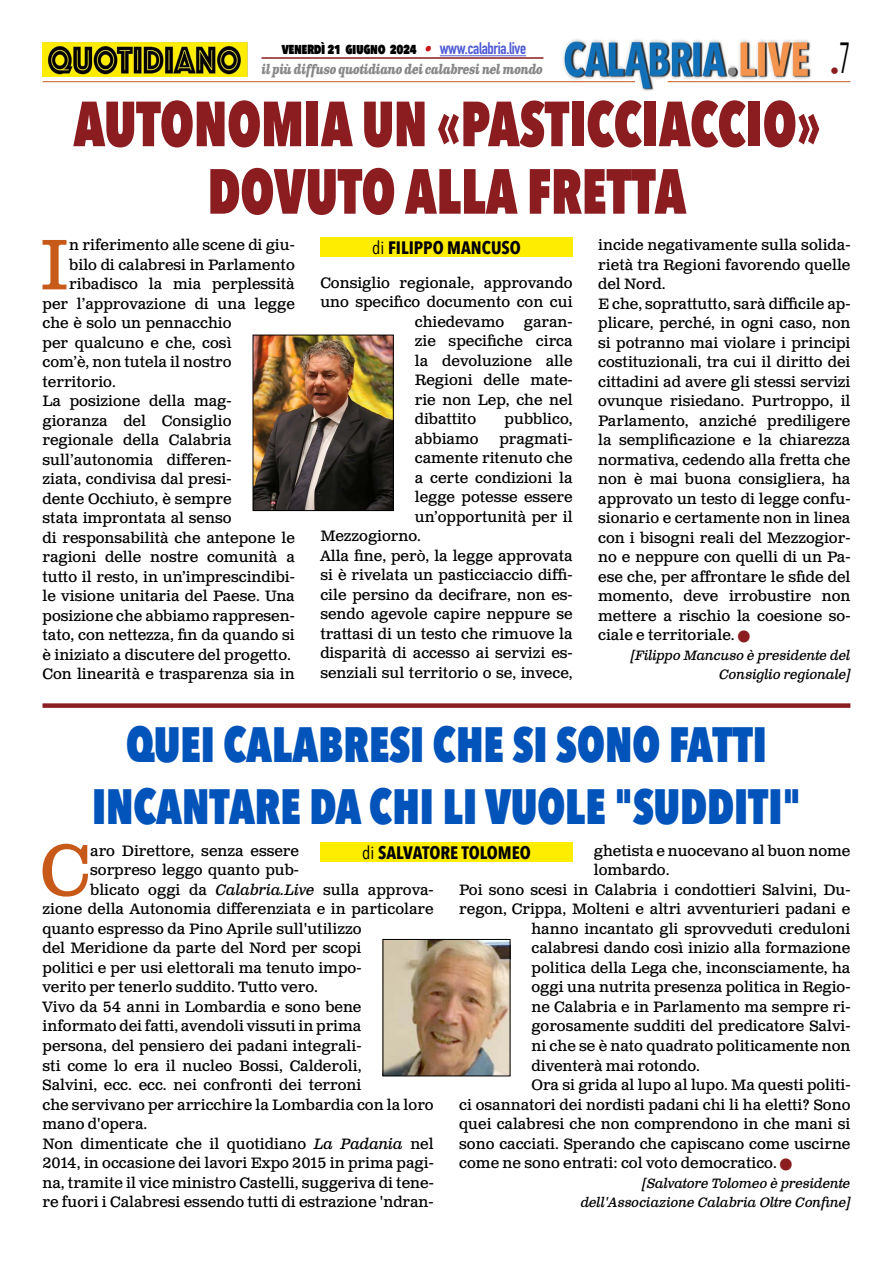
<style>
.page{position:relative;width:893px;height:1263px;background:#fff}
.page>*{position:absolute;margin:0;border:0;box-sizing:border-box;transform-origin:0 0}
.t1{font:71.25px "Clarendon Text Pro";color:#c85a19}
.t2{font:800 63px/67.5px "Avenir Next Condensed";color:#8b1c1f;text-align:center;scale:.84 1}
.t3{font:800 49.5px/61.5px "Avenir Next Condensed";color:#0253ba;text-align:center;scale:.88 1}
.t4{font:700 18px "Avenir Next Condensed";color:#000}
.t5{font:18px "Avenir Next Condensed";color:#8b1c1f}
.t6{font:15px/19.5px "Clarendon Text Pro";color:#000;text-align:justify}
.t7{font:800 15px "Avenir Next Condensed";letter-spacing:-.03em;color:#000;scale:.9 1}
.t8{font:italic 13.5px/19.5px "Clarendon Text Pro";letter-spacing:-.02em;color:#000;text-align:right}
.t9{font:italic 700 13.5px "Clarendon Text Pro";letter-spacing:-.05em;color:#878787;scale:.79 1}
.s1{font-family:"Clarendon Text Pro";font-weight:700;font-style:italic;color:#ca181a}
.s2{font-family:"DIN Condensed";font-weight:700;font-size:16.5px;color:#4f5cd6}
.s3{font-weight:400}
.s4{color:#8b1c1f}
.s5{font-style:italic}
</style>
<div class="page">
<img style="left:563px;top:39px;width:248px;height:51px">
<hr style="left:43px;top:81px;width:592px;height:1px;background:#c85a19">
<hr style="left:668px;top:81px;width:182px;height:1px;background:#c85a19">
<hr style="left:440px;top:55px;width:86px;height:1px;background:#4f5cd6">
<hr style="left:261px;top:57px;width:282px;height:2px;background:#8b1c1f">
<img style="left:43px;top:42px;width:204px;height:35px">
<div style="left:320px;top:238px;width:253px;height:19px;background:#ffed00"></div>
<img style="left:255px;top:337px;width:136px;height:172px">
<div style="left:253px;top:335px;width:140px;height:176px;border:1px solid #000"></div>
<div style="left:43px;top:703px;width:807px;height:5px;background:#8b1c1f"></div>
<div style="left:320px;top:842px;width:253px;height:20px;background:#ffed00"></div>
<img style="left:385px;top:941px;width:123px;height:133px">
<div style="left:383px;top:939px;width:127px;height:137px;border:1px solid #000"></div>
<p class="t7" style="left:282px;top:39px;width:273px">venerdì 21 giugno 2024 <span class="s1">•</span> <span class="s2">www.calabria.live</span></p>
<p class="t9" style="left:261px;top:61px;width:358px">il più diffuso quotidiano dei calabresi nel mondo</p>
<h2 class="t2" style="left:74px;top:90px;width:891px">AUTONOMIA UN «PASTICCIACCIO»<br>DOVUTO ALLA FRETTA</h2>
<p class="t5" style="left:830px;top:55px;width:22px">•<sup>7</sup></p>
<h1 class="t1" style="left:40px;top:222px;width:31px">I</h1>
<p class="t6" style="left:69px;top:236px;width:227px">n riferimento alle scene di giu-</p>
<p class="t6" style="left:69px;top:256px;width:227px">bilo di calabresi in Parlamento</p>
<p class="t6" style="left:69px;top:275px;width:227px">ribadisco la mia perplessità</p>
<p class="t6" style="left:43px;top:295px;width:254px">per l’approvazione di una legge</p>
<p class="t6" style="left:43px;top:314px;width:191px">che è solo un pennacchio</p>
<p class="t6" style="left:43px;top:334px;width:191px">per qualcuno e che, così</p>
<p class="t6" style="left:43px;top:353px;width:191px">com’è, non tutela il nostro</p>
<p class="t6" style="left:43px;top:373px;width:75px">territorio.</p>
<p class="t6" style="left:43px;top:392px;width:191px">La posizione della mag-</p>
<p class="t6" style="left:43px;top:412px;width:191px">gioranza del Consiglio</p>
<p class="t6" style="left:43px;top:431px;width:191px">regionale della Calabria</p>
<p class="t6" style="left:43px;top:451px;width:191px">sull’autonomia differen-</p>
<p class="t6" style="left:43px;top:470px;width:191px">ziata, condivisa dal presi-</p>
<p class="t6" style="left:43px;top:490px;width:191px">dente Occhiuto, è sempre</p>
<p class="t6" style="left:43px;top:509px;width:191px">stata improntata al senso</p>
<p class="t6" style="left:43px;top:529px;width:254px">di responsabilità che antepone le</p>
<p class="t6" style="left:43px;top:548px;width:254px">ragioni delle nostre comunità a</p>
<p class="t6" style="left:43px;top:568px;width:254px">tutto il resto, in un’imprescindibi-</p>
<p class="t6" style="left:43px;top:587px;width:254px">le visione unitaria del Paese. Una</p>
<p class="t6" style="left:43px;top:607px;width:254px">posizione che abbiamo rappresen-</p>
<p class="t6" style="left:43px;top:626px;width:254px">tato, con nettezza, fin da quando si</p>
<p class="t6" style="left:43px;top:646px;width:250px">è iniziato a discutere del progetto.</p>
<p class="t6" style="left:43px;top:665px;width:254px">Con linearità e trasparenza sia in</p>
<p class="t4" style="left:372px;top:237px;width:150px"><span class="s3">di</span> FILIPPO MANCUSO</p>
<p class="t6" style="left:320px;top:274px;width:254px">Consiglio regionale, approvando</p>
<p class="t6" style="left:320px;top:293px;width:254px">uno specifico documento con cui</p>
<p class="t6" style="left:415px;top:313px;width:91px">chiedevamo</p>
<p class="t6" style="left:415px;top:313px;width:159px;text-indent:109px">garan&shy;zie specifiche circa la devoluzione alle Regioni delle mate&shy;rie non Lep, che nel dibattito</p>
<p class="t6" style="left:505px;top:410px;width:70px">pubblico,</p>
<p class="t6" style="left:415px;top:430px;width:65px">abbiamo</p>
<p class="t6" style="left:499px;top:430px;width:75px">pragmati-</p>
<p class="t6" style="left:415px;top:449px;width:159px">camente ritenuto che</p>
<p class="t6" style="left:415px;top:469px;width:159px">a certe condizioni la</p>
<p class="t6" style="left:415px;top:488px;width:159px">legge potesse essere</p>
<p class="t6" style="left:415px;top:508px;width:159px">un’opportunità per il</p>
<p class="t6" style="left:320px;top:527px;width:102px">Mezzogiorno.</p>
<p class="t6" style="left:320px;top:547px;width:254px">Alla fine, però, la legge approvata</p>
<p class="t6" style="left:320px;top:566px;width:254px">si è rivelata un pasticciaccio diffi-</p>
<p class="t6" style="left:320px;top:586px;width:254px">cile persino da decifrare, non es-</p>
<p class="t6" style="left:320px;top:605px;width:254px">sendo agevole capire neppure se</p>
<p class="t6" style="left:320px;top:625px;width:254px">trattasi di un testo che rimuove la</p>
<p class="t6" style="left:320px;top:644px;width:254px">disparità di accesso ai servizi es-</p>
<p class="t6" style="left:320px;top:664px;width:254px">senziali sul territorio o se, invece,</p>
<p class="t6" style="left:598px;top:236px;width:254px;text-align:left">incide negativamente sulla solida&shy;rietà tra Regioni favorendo quelle del Nord.<br>E che, soprattutto, sarà difficile ap&shy;plicare, perché, in ogni caso, non si potranno mai violare i principi costituzionali, tra cui il diritto dei cittadini ad avere gli stessi servizi ovunque risiedano. Purtroppo, il<br>Parlamento, anziché prediligere la semplificazione e la chiarezza normativa, cedendo alla fretta che non è mai buona consigliera, ha approvato un testo di legge confu&shy;sionario e certamente non in linea con i bisogni reali del Mezzogior&shy;no e neppure con quelli di un Pa&shy;ese che, per affrontare le sfide del momento, deve irrobustire non mettere a rischio la coesione so&shy;ciale e territoriale. <span class="s4">■</span></p>
<p class="t8" style="left:631px;top:646px;width:221px">[Filippo Mancuso è presidente del<br>Consiglio regionale]</p>
<h3 class="t3" style="left:92px;top:714px;width:807px">QUEI CALABRESI CHE SI SONO FATTI<br>INCANTARE DA CHI LI VUOLE "SUDDITI"</h3>
<h1 class="t1" style="left:40px;top:827px;width:52px">C</h1>
<p class="t6" style="left:90px;top:842px;width:210px">aro Direttore, senza essere</p>
<p class="t6" style="left:594px;top:842px;width:258px">ghetista e nuocevano al buon nome</p>
<p class="t6" style="left:594px;top:861px;width:77px">lombardo.</p>
<p class="t6" style="left:459px;top:881px;width:393px">Poi sono scesi in Calabria i condottieri Salvini, Du-</p>
<p class="t6" style="left:459px;top:900px;width:393px">regon, Crippa, Molteni e altri avventurieri padani e</p>
<p class="t6" style="left:531px;top:920px;width:320px">hanno incantato gli sprovveduti creduloni</p>
<p class="t6" style="left:531px;top:939px;width:320px">calabresi dando così inizio alla formazione</p>
<p class="t6" style="left:531px;top:959px;width:320px">politica della Lega che, inconsciamente, ha</p>
<p class="t6" style="left:531px;top:978px;width:320px">oggi una nutrita presenza politica in Regio-</p>
<p class="t6" style="left:531px;top:998px;width:320px">ne Calabria e in Parlamento ma sempre ri-</p>
<p class="t6" style="left:531px;top:1017px;width:320px">gorosamente sudditi del predicatore Salvi-</p>
<p class="t6" style="left:531px;top:1037px;width:320px">ni che se è nato quadrato politicamente non</p>
<p class="t6" style="left:531px;top:1056px;width:170px">diventerà mai rotondo.</p>
<p class="t6" style="left:531px;top:1076px;width:320px">Ora si grida al lupo al lupo. Ma questi politi-</p>
<p class="t6" style="left:459px;top:1095px;width:393px">ci osannatori dei nordisti padani chi li ha eletti? Sono</p>
<p class="t6" style="left:459px;top:1115px;width:393px">quei calabresi che non comprendono in che mani si</p>
<p class="t6" style="left:459px;top:1134px;width:393px">sono cacciati. Sperando che capiscano come uscirne</p>
<p class="t6" style="left:459px;top:1154px;width:334px">come ne sono entrati: col voto democratico. <span class="s4">■</span></p>
<p class="t8" style="left:581px;top:1173px;width:271px">[Salvatore Tolomeo è presidente dell'Associazione Calabria Oltre Confine]</p>
<p class="t4" style="left:362px;top:841px;width:170px"><span class="s3">di</span> SALVATORE TOLOMEO</p>
<p class="t6" style="left:90px;top:861px;width:210px">sorpreso leggo quanto pub-</p>
<p class="t6" style="left:90px;top:881px;width:345px">blicato oggi da <span class="s5">Calabria.Live</span> sulla approva-</p>
<p class="t6" style="left:43px;top:900px;width:393px">zione della Autonomia differenziata e in particolare</p>
<p class="t6" style="left:43px;top:920px;width:320px">quanto espresso da Pino Aprile sull'utilizzo</p>
<p class="t6" style="left:43px;top:939px;width:320px">del Meridione da parte del Nord per scopi</p>
<p class="t6" style="left:43px;top:959px;width:320px">politici e per usi elettorali ma tenuto impo-</p>
<p class="t6" style="left:43px;top:978px;width:277px">verito per tenerlo suddito. Tutto vero.</p>
<p class="t6" style="left:43px;top:998px;width:320px">Vivo da 54 anni in Lombardia e sono bene</p>
<p class="t6" style="left:43px;top:1017px;width:320px">informato dei fatti, avendoli vissuti in prima</p>
<p class="t6" style="left:43px;top:1037px;width:320px">persona, del pensiero dei padani integrali-</p>
<p class="t6" style="left:43px;top:1056px;width:320px">sti come lo era il nucleo Bossi, Calderoli,</p>
<p class="t6" style="left:43px;top:1076px;width:320px">Salvini, ecc. ecc. nei confronti dei terroni</p>
<p class="t6" style="left:43px;top:1095px;width:393px">che servivano per arricchire la Lombardia con la loro</p>
<p class="t6" style="left:43px;top:1115px;width:106px">mano d'opera.</p>
<p class="t6" style="left:43px;top:1134px;width:393px">Non dimenticate che il quotidiano <span class="s5">La Padania</span> nel</p>
<p class="t6" style="left:43px;top:1154px;width:393px">2014, in occasione dei lavori Expo 2015 in prima pagi-</p>
<p class="t6" style="left:43px;top:1173px;width:393px">na, tramite il vice ministro Castelli, suggeriva di tene-</p>
<p class="t6" style="left:43px;top:1193px;width:393px">re fuori i Calabresi essendo tutti di estrazione 'ndran-</p>
</div>
